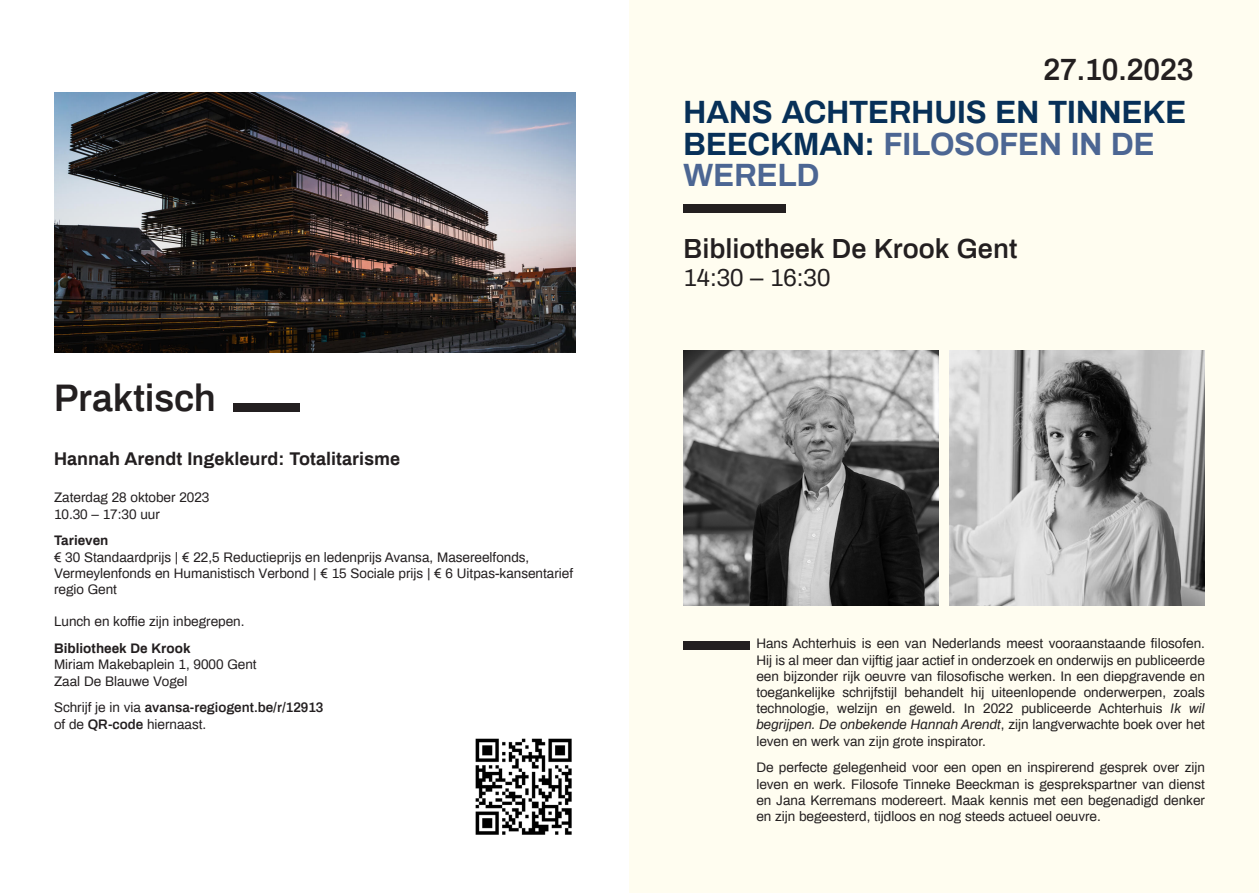
<style>
.page{position:relative;width:1259px;height:893px;background:#fff}
.page>*{position:absolute;margin:0;border:0;box-sizing:border-box;transform-origin:0 0}
.Header_-_Align_Left{font:600 37.5px "Archivo";letter-spacing:-.005em;color:#231f20}
.t1{font:700 31.5px/31.5px "Archivo";color:#073058}
.t2{font:600 30px "Archivo";color:#231f20}
.t3{font:600 27px "Archivo";color:#231f20}
.t4{font:24px "Archivo";color:#231f20}
.Body_Text{font:700 18px "Archivo";color:#231f20}
.Body_Text-2{font:13.5px/16.2px "Archivo";color:#231f20}
.Body_Text-3{font:600 13.5px/16.2px "Archivo";color:#231f20}
.s1{font-weight:700}
.s2{font-weight:400}
.s3{color:#4c6693}
.s4{font-style:italic}
</style>
<div class="page">
<div style="left:629px;top:0;width:630px;height:893px;background:#fffdf0"></div>
<div style="left:683px;top:641px;width:67px;height:8px;background:#231f20"></div>
<img style="left:949px;top:351px;width:256px;height:255px">
<img style="left:683px;top:351px;width:255px;height:255px">
<div style="left:683px;top:205px;width:102px;height:8px;background:#231f20"></div>
<div style="left:233px;top:404px;width:66px;height:8px;background:#231f20"></div>
<img style="left:54px;top:92px;width:521px;height:261px">
<img style="left:475px;top:738px;width:97px;height:97px">
<p class="Header_-_Align_Left" style="left:54px;top:371px;width:164px">Praktisch</p>
<p class="Body_Text" style="left:54px;top:445px;width:348px">Hannah Arendt Ingekleurd: Totalitarisme</p>
<p class="Body_Text-2" style="left:54px;top:489px;width:157px">Zaterdag 28 oktober 2023<br>10.30 – 17:30 uur</p>
<p class="Body_Text-2" style="left:54px;top:532px;width:520px"><span class="s1">Tarieven<br></span>€ 30 Standaardprijs | € 22,5 Reductieprijs en ledenprijs Avansa, Masereelfonds, Vermeylenfonds en Humanistisch Verbond | € 15 Sociale prijs | € 6 Uitpas-kansentarief regio Gent</p>
<p class="Body_Text-2" style="left:54px;top:613px;width:192px">Lunch en koffie zijn inbegrepen.</p>
<p class="Body_Text-2" style="left:54px;top:640px;width:204px"><span class="s1">Bibliotheek De Krook<br></span>Miriam Makebaplein 1, 9000 Gent<br>Zaal De Blauwe Vogel</p>
<p class="Body_Text-3" style="left:54px;top:699px;width:271px"><span class="s2">Schrijf je in via</span> avansa-regiogent.be/r/12913 <span class="s2">of de</span> QR-code <span class="s2">hiernaast.</span></p>
<p class="t2" style="left:1043px;top:48px;width:152px">27.10.2023</p>
<p class="t1" style="left:683px;top:95px;width:504px">HANS ACHTERHUIS EN TINNEKE<br>BEECKMAN: <span class="s3">FILOSOFEN IN DE<br>WERELD</span></p>
<p class="t3" style="left:683px;top:228px;width:335px">Bibliotheek De Krook Gent</p>
<p class="t4" style="left:683px;top:260px;width:148px">14:30 – 16:30</p>
<p class="Body_Text-2" style="left:756px;top:635px;width:450px;text-align:justify">Hans Achterhuis is een van Nederlands meest vooraanstaande filosofen.<br>Hij is al meer dan vijftig jaar actief in onderzoek en onderwijs en publiceerde een bijzonder rijk oeuvre van filosofische werken. In een diepgravende en toegankelijke schrijfstijl behandelt hij uiteenlopende onderwerpen, zoals technologie, welzijn en geweld. In 2022 publiceerde Achterhuis <span class="s4">Ik wil begrijpen. De onbekende Hannah Arendt</span>, zijn langverwachte boek over het leven en werk van zijn grote inspirator.</p>
<p class="Body_Text-2" style="left:756px;top:759px;width:450px;text-align:justify">De perfecte gelegenheid voor een open en inspirerend gesprek over zijn leven en werk. Filosofe Tinneke Beeckman is gesprekspartner van dienst en Jana Kerremans modereert. Maak kennis met een begenadigd denker en zijn begeesterd, tijdloos en nog steeds actueel oeuvre.</p>
</div>
